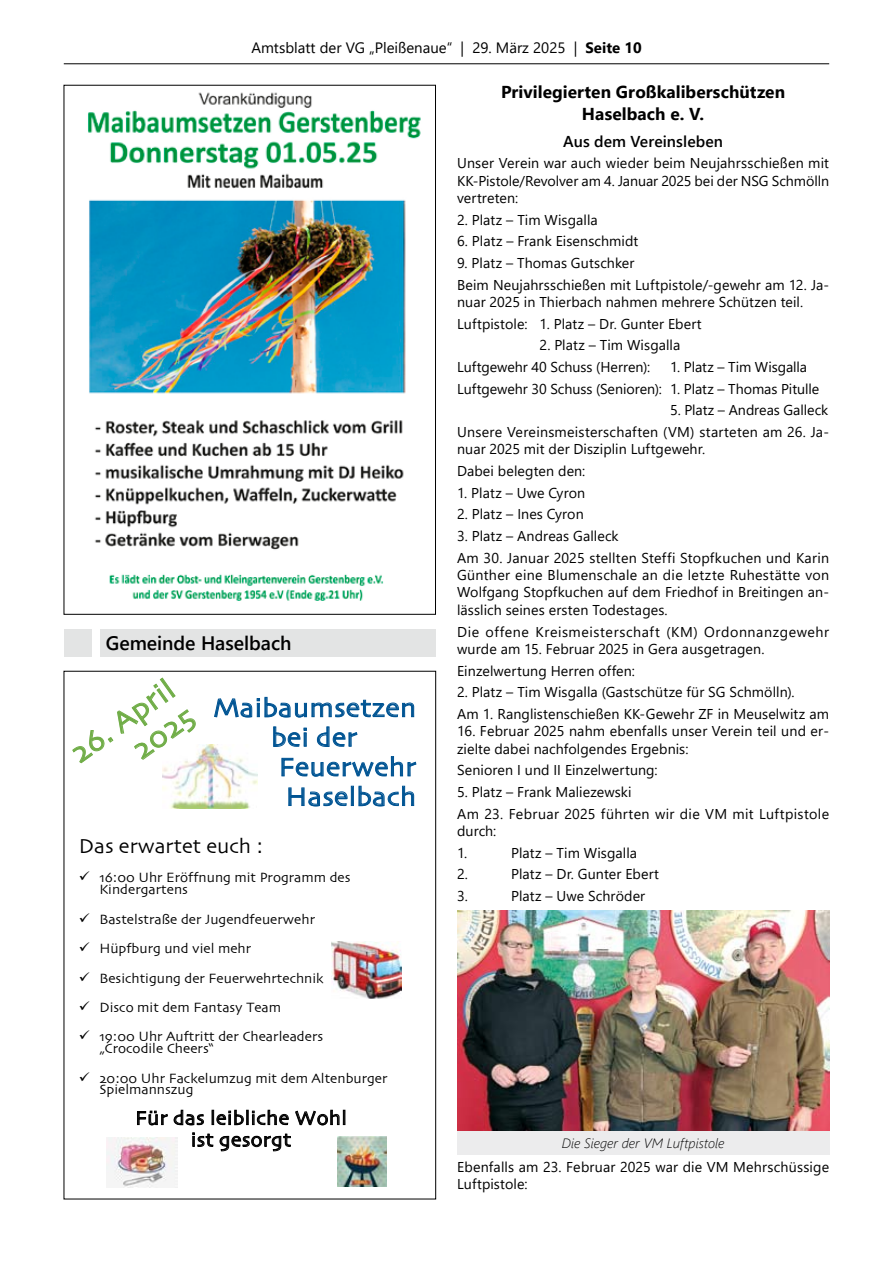
<style>
.page{position:relative;width:893px;height:1263px;background:#fff}
.page>*{position:absolute;margin:0;border:0;box-sizing:border-box;transform-origin:0 0}
.t1{font:30.45px/33px "Skia";color:#70ad47;text-align:right}
.t2{font:27px "Skia";letter-spacing:.02em;color:#005493}
.t3{font:21.15px "Skia";color:#000}
.t4{font:20.1px/21.9px "Skia";letter-spacing:.025em;color:#000;text-align:center}
.t5{font:600 19.5px "Segoe UI";color:#000}
.t6{font:700 17.25px/22.5px "Segoe UI";letter-spacing:.005em;color:#000;text-align:center}
.t7{font:600 15.75px "Segoe UI";letter-spacing:.005em;color:#000}
.t8{font:15px "Segoe UI";color:#000}
.t9{font:14.25px/21.6px "Segoe UI";letter-spacing:.01em;color:#000}
.t10{font:14.25px/17.4px "Segoe UI";letter-spacing:.035em;color:#000}
.t11{font:14.1px/12px "Skia";color:#000}
.t12{font:italic 300 13.5px "Segoe UI";letter-spacing:.005em;color:#000}
.s1{font-weight:700}
</style>
<div class="page">
<hr style="left:64px;top:63px;width:765px;height:1px;background:#000">
<div style="left:100px;top:629px;width:336px;height:28px;background:#e3e4e4"></div>
<div style="left:64px;top:629px;width:27px;height:28px;background:#e3e4e4"></div>
<svg style="left:214px;top:696px;width:203px;height:113px"></svg>
<svg style="left:137px;top:1110px;width:31px;height:15px"></svg>
<svg style="left:174px;top:1109px;width:171px;height:43px"></svg>
<img style="left:337px;top:1136px;width:50px;height:50px">
<img style="left:106px;top:1138px;width:72px;height:49px">
<img style="left:162px;top:745px;width:95px;height:63px">
<img style="left:332px;top:942px;width:69px;height:56px">
<svg style="left:72px;top:677px;width:124px;height:87px"></svg>
<img style="left:457px;top:910px;width:372px;height:221px">
<div style="left:457px;top:1131px;width:372px;height:23px;background:#ececed"></div>
<img style="left:88px;top:92px;width:333px;height:509px">
<p class="t8" style="left:251px;top:34px;width:392px">Amtsblatt der VG „Pleißenaue“ | 29. März 2025 | <span class="s1">Seite 10</span></p>
<h3 class="t5" style="left:106px;top:625px;width:187px">Gemeinde Haselbach</h3>
<h1 class="t1" style="left:65px;top:743px;width:122px;rotate:-35deg">26&amp; April<br>202'</h1>
<h2 class="t2" style="left:213px;top:692px;width:204px">Maibaumsetzen</h2>
<h2 class="t2" style="left:271px;top:721px;width:87px">bei der</h2>
<h2 class="t2" style="left:279px;top:751px;width:139px">Feuerwehr</h2>
<h2 class="t2" style="left:286px;top:780px;width:132px">Haselbach</h2>
<h3 class="t3" style="left:79px;top:833px;width:186px">Das erwartet euch :</h3>
<p class="t11" style="left:99px;top:872px;width:253px;text-indent:-21px">✓ 16:00 Uhr Eršffnung mit Programm des<br>Kindergartens</p>
<p class="t11" style="left:79px;top:914px;width:238px">✓ Bastelstra§e der Jugendfeuerwehr</p>
<p class="t11" style="left:79px;top:943px;width:174px">✓ HŸpfburg und viel mehr</p>
<p class="t11" style="left:79px;top:973px;width:246px">✓ Besichtigung der Feuerwehrtechnik</p>
<p class="t11" style="left:79px;top:1002px;width:204px">✓ Disco mit dem Fantasy Team</p>
<p class="t11" style="left:99px;top:1031px;width:225px;text-indent:-21px">✓ 19:00 Uhr Auftritt der Chearleaders ãCrocodile CheersÒ</p>
<p class="t11" style="left:99px;top:1073px;width:290px;line-height:11.4px;text-indent:-21px">✓ 20:00 Uhr Fackelumzug mit dem Altenburger<br>Spielmannszug</p>
<h3 class="t4" style="left:135px;top:1108px;width:213px">FŸr das leibliche Wohl ist gesorgt</h3>
<p class="t6" style="left:501px;top:79px;width:286px">Privilegierten Großkaliberschützen<br>Haselbach e. V.</p>
<p class="t7" style="left:563px;top:126px;width:161px">Aus dem Vereinsleben</p>
<p class="t9" style="left:457px;top:153px;width:373px;line-height:17.4px;text-align:justify">Unser Verein war auch wieder beim Neujahrsschießen mit KK-Pistole/Revolver am 4. Januar 2025 bei der NSG Schmölln vertreten:</p>
<p class="t9" style="left:457px;top:208px;width:142px">2. Platz – Tim Wisgalla</p>
<p class="t9" style="left:457px;top:229px;width:183px">6. Platz – Frank Eisenschmidt</p>
<p class="t9" style="left:457px;top:251px;width:374px">9. Platz – Thomas Gutschker<br>Beim Neujahrsschießen mit Luftpistole/-gewehr am 12. Ja-</p>
<p class="t9" style="left:457px;top:290px;width:348px">nuar 2025 in Thierbach nahmen mehrere Schützen teil.<br>Luftpistole: 1. Platz – Dr. Gunter Ebert</p>
<p class="t9" style="left:457px;top:333px;width:225px;text-indent:82px">2. Platz – Tim Wisgalla<br>Luftgewehr 40 Schuss (Herren):</p>
<p class="t9" style="left:457px;top:355px;width:364px;text-indent:213px">1. Platz – Tim Wisgalla<br>Luftgewehr 30 Schuss (Senioren): 1. Platz – Thomas Pitulle</p>
<p class="t9" style="left:457px;top:398px;width:374px;text-align:right">5. Platz – Andreas Galleck<br>Unsere Vereinsmeisterschaften (VM) starteten am 26. Ja-</p>
<p class="t9" style="left:457px;top:437px;width:249px">nuar 2025 mit der Disziplin Luftgewehr.<br>Dabei belegten den:</p>
<p class="t9" style="left:457px;top:481px;width:130px">1. Platz – Uwe Cyron</p>
<p class="t9" style="left:457px;top:502px;width:128px">2. Platz – Ines Cyron</p>
<p class="t9" style="left:457px;top:524px;width:373px">3. Platz – Andreas Galleck<br>Am 30. Januar 2025 stellten Steffi Stopfkuchen und Karin</p>
<p class="t9" style="left:457px;top:565px;width:374px;line-height:17.4px;text-align:justify">Günther eine Blumenschale an die letzte Ruhestätte von Wolfgang Stopfkuchen auf dem Friedhof in Breitingen an&shy;lässlich seines ersten Todestages.</p>
<p class="t10" style="left:457px;top:621px;width:374px">Die offene Kreismeisterschaft (KM) Ordonnanzgewehr wurde am 15. Februar 2025 in Gera ausgetragen.</p>
<p class="t9" style="left:457px;top:658px;width:179px">Einzelwertung Herren offen:</p>
<p class="t9" style="left:457px;top:680px;width:373px">2. Platz – Tim Wisgalla (Gastschütze für SG Schmölln).<br>Am 1. Ranglistenschießen KK-Gewehr ZF in Meuselwitz am</p>
<p class="t9" style="left:457px;top:721px;width:374px;line-height:17.4px">16. Februar 2025 nahm ebenfalls unser Verein teil und er&shy;zielte dabei nachfolgendes Ergebnis:</p>
<p class="t9" style="left:457px;top:758px;width:202px">Senioren I und II Einzelwertung:</p>
<p class="t9" style="left:457px;top:780px;width:374px">5. Platz – Frank Maliezewski<br>Am 23. Februar 2025 führten wir die VM mit Luftpistole</p>
<p class="t9" style="left:457px;top:819px;width:41px">durch:<br>1.</p>
<p class="t9" style="left:511px;top:840px;width:127px">Platz – Tim Wisgalla</p>
<p class="t9" style="left:457px;top:862px;width:12px">2.</p>
<p class="t9" style="left:511px;top:862px;width:149px">Platz – Dr. Gunter Ebert</p>
<p class="t9" style="left:457px;top:884px;width:12px">3.</p>
<p class="t9" style="left:511px;top:884px;width:136px">Platz – Uwe Schröder</p>
<p class="t12" style="left:562px;top:1130px;width:164px">Die Sieger der VM Luftpistole</p>
<p class="t9" style="left:457px;top:1157px;width:374px;line-height:16.8px">Ebenfalls am 23. Februar 2025 war die VM Mehrschüssige<br>Luftpistole:</p>
</div>
